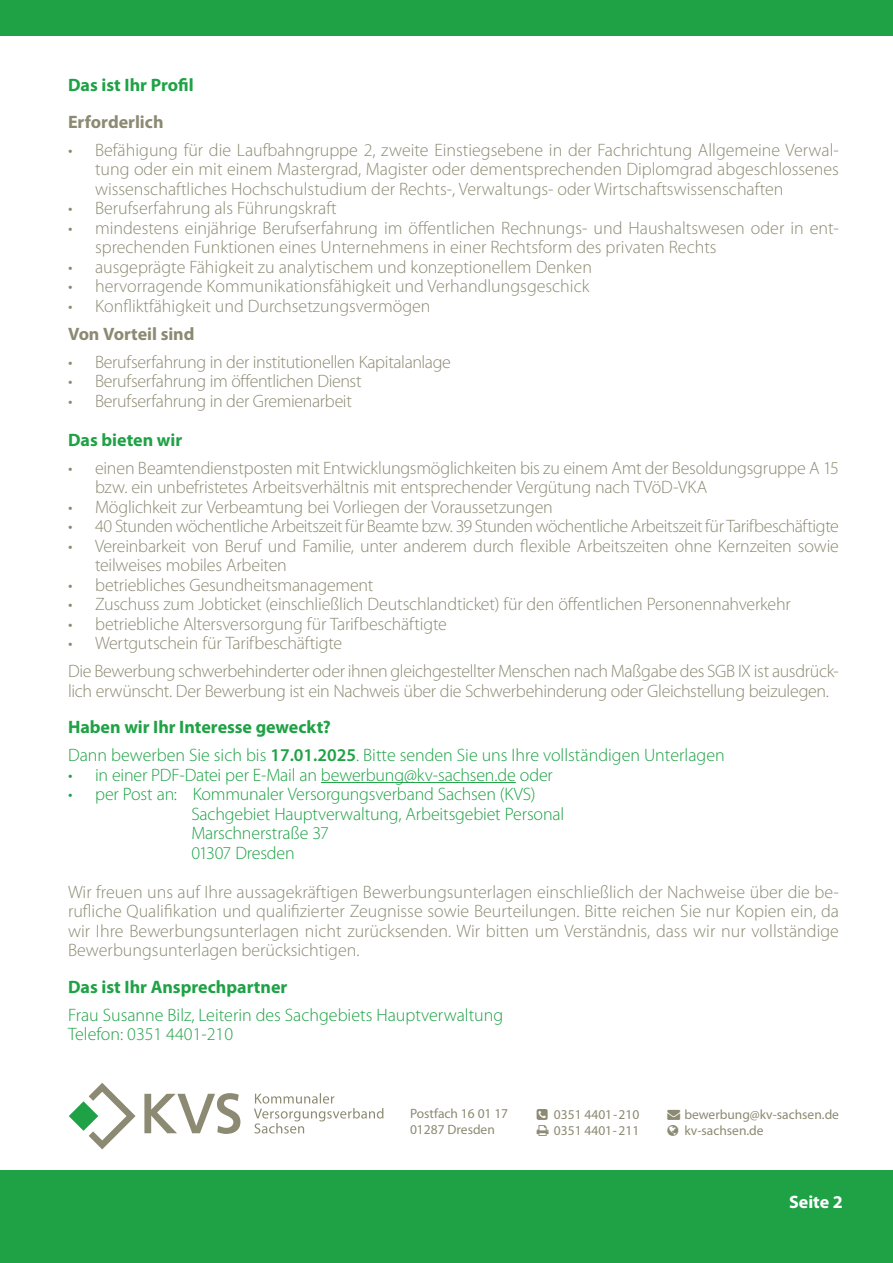
<style>
.page{position:relative;width:893px;height:1263px;background:#fff}
.page>*{position:absolute;margin:0;border:0;box-sizing:border-box;transform-origin:0 0}
.Fleißtext{font:300 18px/19.5px "Myriad Pro";letter-spacing:-.01em;color:#8c8a72}
.Fleißtext-2{font:300 18px "Myriad Pro";letter-spacing:-.005em;color:#1fa245}
.Einf__Abs{font:300 18px/19.5px "Myriad Pro";letter-spacing:-.02em;color:#8c8a72}
.Fleißtext-3{font:300 18px "Myriad Pro";letter-spacing:-.03em;color:#8c8a72}
.Einf__Abs-2{font:700 18px "Myriad Pro";color:#1fa245}
.Einf__Abs-3{font:700 18px "Myriad Pro";letter-spacing:-.005em;color:#8c8a72}
.Einf__Abs-4{font:700 18px "Myriad Pro";color:#fff}
.t1{font:13.5px/16.2px "Myriad Pro";color:#8c8a72}
.s1{font-weight:600}
</style>
<div class="page">
<div style="left:0;top:1170px;width:893px;height:93px;background:#1fa245"></div>
<div style="left:0;top:0;width:893px;height:35px;background:#1fa245"></div>
<svg style="left:69px;top:1083px;width:67px;height:66px"></svg>
<svg style="left:144px;top:1093px;width:96px;height:41px"></svg>
<svg style="left:254px;top:1093px;width:129px;height:40px"></svg>
<hr style="left:321px;top:782px;width:195px;height:1px;background:#1fa245">
<p class="Einf__Abs-2" style="left:68px;top:73px;width:127px">Das ist Ihr Profil</p>
<p class="Einf__Abs-3" style="left:68px;top:110px;width:97px">Erforderlich</p>
<p class="Fleißtext" style="left:95px;top:140px;width:745px;text-align:justify;text-indent:-27px">• Befähigung für die Laufbahngruppe 2, zweite Einstiegsebene in der Fachrichtung Allgemeine Verwal&shy;tung oder ein mit einem Mastergrad, Magister oder dementsprechenden Diplomgrad abgeschlossenes wissenschaftliches Hochschulstudium der Rechts-, Verwaltungs- oder Wirtschaftswissenschaften</p>
<p class="Fleißtext" style="left:68px;top:198px;width:270px">• Berufserfahrung als Führungskraft</p>
<p class="Fleißtext" style="left:95px;top:218px;width:745px;text-indent:-27px">• mindestens einjährige Berufserfahrung im öffentlichen Rechnungs- und Haushaltswesen oder in ent&shy;sprechenden Funktionen eines Unternehmens in einer Rechtsform des privaten Rechts</p>
<p class="Fleißtext" style="left:68px;top:257px;width:525px">• ausgeprägte Fähigkeit zu analytischem und konzeptionellem Denken</p>
<p class="Fleißtext" style="left:68px;top:276px;width:523px">• hervorragende Kommunikationsfähigkeit und Verhandlungsgeschick</p>
<p class="Fleißtext" style="left:68px;top:296px;width:364px">• Konfliktfähigkeit und Durchsetzungsvermögen</p>
<p class="Einf__Abs-3" style="left:68px;top:322px;width:128px">Von Vorteil sind</p>
<p class="Fleißtext" style="left:68px;top:352px;width:384px">• Berufserfahrung in der institutionellen Kapitalanlage</p>
<p class="Fleißtext" style="left:68px;top:371px;width:295px">• Berufserfahrung im öffentlichen Dienst</p>
<p class="Fleißtext" style="left:68px;top:391px;width:285px">• Berufserfahrung in der Gremienarbeit</p>
<p class="Einf__Abs-2" style="left:68px;top:428px;width:116px">Das bieten wir</p>
<p class="Fleißtext" style="left:95px;top:458px;width:745px;text-indent:-27px">• einen Beamtendienstposten mit Entwicklungsmöglichkeiten bis zu einem Amt der Besoldungsgruppe A 15 bzw. ein unbefristetes Arbeitsverhältnis mit entsprechender Vergütung nach TVöD-VKA</p>
<p class="Fleißtext" style="left:68px;top:497px;width:486px">• Möglichkeit zur Verbeamtung bei Vorliegen der Voraussetzungen</p>
<p class="Fleißtext-3" style="left:68px;top:515px;width:772px">• 40 Stunden wöchentliche Arbeitszeit für Beamte bzw. 39 Stunden wöchentliche Arbeitszeit für Tarifbeschäftigte</p>
<p class="Fleißtext" style="left:95px;top:536px;width:745px;text-indent:-27px">• Vereinbarkeit von Beruf und Familie, unter anderem durch flexible Arbeitszeiten ohne Kernzeiten sowie teilweises mobiles Arbeiten</p>
<p class="Fleißtext" style="left:68px;top:575px;width:307px">• betriebliches Gesundheitsmanagement</p>
<p class="Fleißtext" style="left:68px;top:594px;width:724px">• Zuschuss zum Jobticket (einschließlich Deutschlandticket) für den öffentlichen Personennahverkehr</p>
<p class="Fleißtext" style="left:68px;top:614px;width:380px">• betriebliche Altersversorgung für Tarifbeschäftigte</p>
<p class="Fleißtext" style="left:68px;top:633px;width:276px">• Wertgutschein für Tarifbeschäftigte</p>
<p class="Einf__Abs" style="left:68px;top:661px;width:772px">Die Bewerbung schwerbehinderter oder ihnen gleichgestellter Menschen nach Maßgabe des SGB IX ist ausdrück&shy;lich erwünscht. Der Bewerbung ist ein Nachweis über die Schwerbehinderung oder Gleichstellung beizulegen.</p>
<p class="Einf__Abs-2" style="left:68px;top:715px;width:264px">Haben wir Ihr Interesse geweckt?</p>
<p class="Fleißtext-2" style="left:68px;top:744px;width:658px">Dann bewerben Sie sich bis <span class="s1">17.01.2025</span>. Bitte senden Sie uns Ihre vollständigen Unterlagen</p>
<p class="Fleißtext-2" style="left:68px;top:764px;width:486px">• in einer PDF-Datei per E-Mail an bewerbung@kv-sachsen.de oder</p>
<p class="Fleißtext-2" style="left:68px;top:783px;width:469px">• per Post an: Kommunaler Versorgungsverband Sachsen (KVS)</p>
<p class="Fleißtext-2" style="left:191px;top:803px;width:374px">Sachgebiet Hauptverwaltung, Arbeitsgebiet Personal</p>
<p class="Fleißtext-2" style="left:191px;top:822px;width:139px">Marschnerstraße 37</p>
<p class="Fleißtext-2" style="left:191px;top:842px;width:105px">01307 Dresden</p>
<p class="Fleißtext" style="left:68px;top:882px;width:772px;text-align:justify">Wir freuen uns auf Ihre aussagekräftigen Bewerbungsunterlagen einschließlich der Nachweise über die be&shy;rufliche Qualifikation und qualifizierter Zeugnisse sowie Beurteilungen. Bitte reichen Sie nur Kopien ein, da wir Ihre Bewerbungsunterlagen nicht zurücksenden. Wir bitten um Verständnis, dass wir nur vollständige Bewerbungsunterlagen berücksichtigen.</p>
<p class="Einf__Abs-2" style="left:68px;top:975px;width:221px">Das ist Ihr Ansprechpartner</p>
<p class="Fleißtext-2" style="left:68px;top:1004px;width:437px">Frau Susanne Bilz, Leiterin des Sachgebiets Hauptverwaltung</p>
<p class="Fleißtext-2" style="left:68px;top:1023px;width:167px">Telefon: 0351 4401-210</p>
<p class="t1" style="left:410px;top:1105px;width:100px">Postfach 16 01 17<br>01287 Dresden</p>
<p class="t1" style="left:554px;top:1106px;width:87px;line-height:15.8px">0351 4401-210<br>0351 4401- 211</p>
<p class="t1" style="left:667px;top:1106px;width:173px">→ bewerbung@kv-sachsen.de</p>
<p class="t1" style="left:684px;top:1122px;width:81px">kv-sachsen.de</p>
<p class="Einf__Abs-4" style="left:789px;top:1190px;width:55px">Seite 2</p>
</div>
